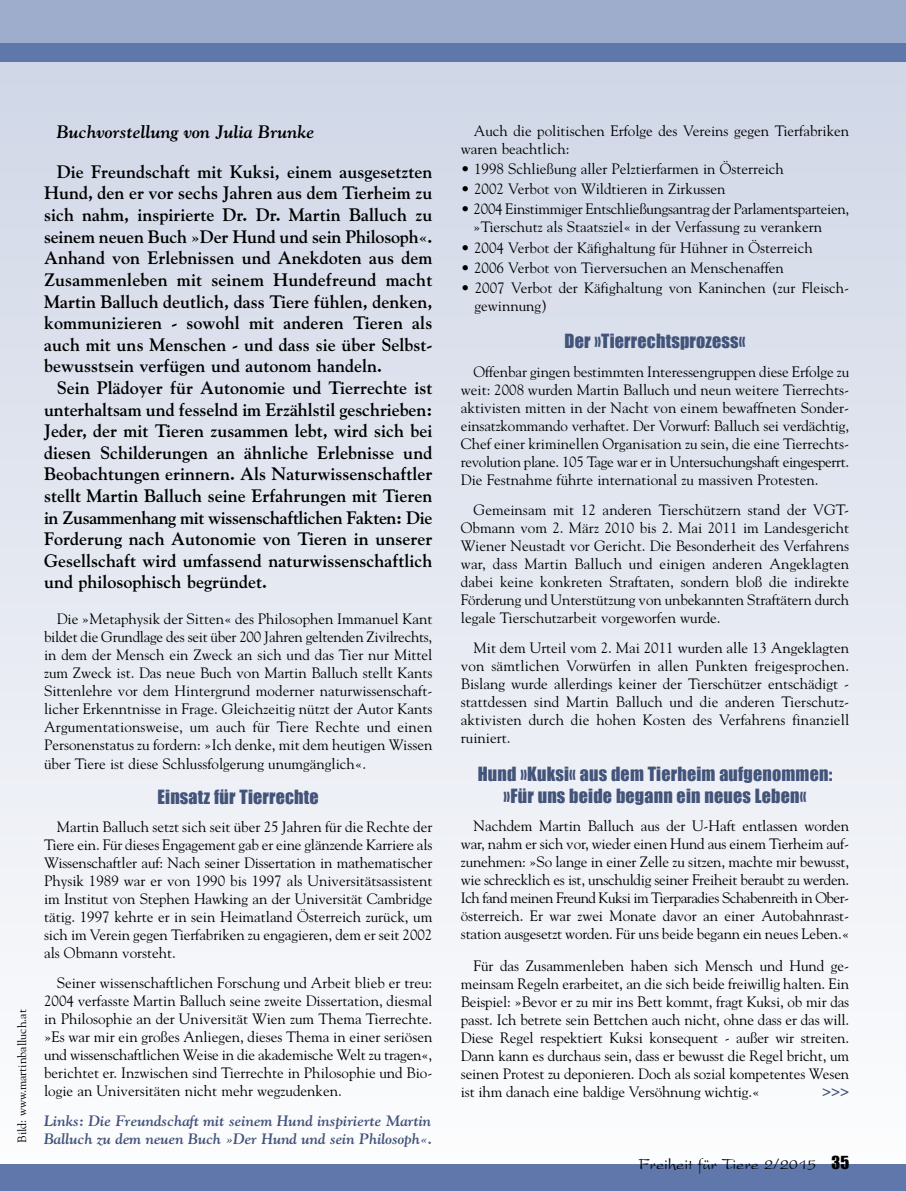
<style>
.page{position:relative;width:906px;height:1191px;background:#fff}
.page>*{position:absolute;margin:0;border:0;box-sizing:border-box;transform-origin:0 0}
.t1{font:700 18px/21.6px "Goudy";color:#000;text-align:justify}
.t2{font:18px/21.6px "Impact";letter-spacing:.01em;color:#43547a;text-align:center}
.t3{font:italic 700 18px "Goudy";color:#000}
.t4{font:16.5px "President Plain";color:#000}
.t5{font:15px/18px "Goudy";color:#000;text-align:justify}
.t6{font:15px/18px "Goudy";letter-spacing:-.02em;color:#000}
.t7{font:italic 700 15px "Goudy";color:#43547a}
.t8{font:700 15px "Goudy";color:#43547a}
.t9{font:12px "Goudy";color:#000}
.s1{font-family:"Impact"}
</style>
<div class="page">
<div style="left:0;top:40px;width:906px;height:1151px;background:linear-gradient(to bottom,#cfd6e6,#fefefe)"></div>
<div style="left:0;top:0;width:906px;height:44px;background:#9fadcc"></div>
<div style="left:0;top:43px;width:906px;height:18px;background:#5f77ab"></div>
<div style="left:0;top:1164px;width:906px;height:27px;background:#5f77ab"></div>
<img style="left:0;top:105px;width:42px;height:519px">
<p class="t9" style="left:15px;top:1142px;width:135px;rotate:-90deg">Bild: www.martinballuch.at</p>
<p class="t3" style="left:57px;top:121px;width:259px">Buchvorstellung von Julia Brunke</p>
<p class="t1" style="left:44px;top:161px;width:390px;text-indent:13px">Die Freundschaft mit Kuksi, einem ausgesetzten Hund, den er vor sechs Jahren aus dem Tierheim zu sich nahm, inspirierte Dr. Dr. Martin Balluch zu seinem neuen Buch »Der Hund und sein Philosoph«.<br>Anhand von Erlebnissen und Anekdoten aus dem Zusammenleben mit seinem Hundefreund macht Martin Balluch deutlich, dass Tiere fühlen, denken, kommunizieren - sowohl mit anderen Tieren als auch mit uns Menschen - und dass sie über Selbst&shy;bewusstsein verfügen und autonom handeln.</p>
<p class="t1" style="left:44px;top:377px;width:390px;text-indent:13px">Sein Plädoyer für Autonomie und Tierrechte ist unterhaltsam und fesselnd im Erzählstil geschrieben:<br>Jeder, der mit Tieren zusammen lebt, wird sich bei diesen Schilderungen an ähnliche Erlebnisse und Beobachtungen erinnern. Als Naturwissenschaftler stellt Martin Balluch seine Erfahrungen mit Tieren in Zusammenhang mit wissenschaftlichen Fakten: Die Forderung nach Autonomie von Tieren in unserer Gesellschaft wird umfassend naturwissenschaftlich und philosophisch begründet.</p>
<p class="t5" style="left:44px;top:610px;width:390px;text-indent:13px">Die »Metaphysik der Sitten« des Philosophen Immanuel Kant bildet die Grundlage des seit über 200 Jahren geltenden Zivilrechts, in dem der Mensch ein Zweck an sich und das Tier nur Mittel zum Zweck ist. Das neue Buch von Martin Balluch stellt Kants Sittenlehre vor dem Hintergrund moderner naturwissenschaft&shy;licher Erkenntnisse in Frage. Gleichzeitig nützt der Autor Kants Argumentationsweise, um auch für Tiere Rechte und einen Personenstatus zu fordern: »Ich denke, mit dem heutigen Wissen über Tiere ist diese Schlussfolgerung unumgänglich«.</p>
<p class="t2" style="left:158px;top:786px;width:163px">Einsatz für Tierrechte</p>
<p class="t5" style="left:44px;top:818px;width:390px;text-indent:13px">Martin Balluch setzt sich seit über 25 Jahren für die Rechte der Tiere ein. Für dieses Engagement gab er eine glänzende Karriere als Wissenschaftler auf: Nach seiner Dissertation in mathematischer Physik 1989 war er von 1990 bis 1997 als Universitätsassistent im Institut von Stephen Hawking an der Universität Cambridge tätig. 1997 kehrte er in sein Heimatland Österreich zurück, um sich im Verein gegen Tierfabriken zu engagieren, dem er seit 2002 als Obmann vorsteht.</p>
<p class="t5" style="left:44px;top:974px;width:390px;text-indent:13px">Seiner wissenschaftlichen Forschung und Arbeit blieb er treu:<br>2004 verfasste Martin Balluch seine zweite Dissertation, diesmal in Philosophie an der Universität Wien zum Thema Tierrechte. »Es war mir ein großes Anliegen, dieses Thema in einer seriösen und wissenschaftlichen Weise in die akademische Welt zu tragen«, berichtet er. Inzwischen sind Tierrechte in Philosophie und Bio&shy;logie an Universitäten nicht mehr wegzudenken.</p>
<p class="t7" style="left:44px;top:1112px;width:389px">Links: Die Freundschaft mit seinem Hund inspirierte Martin</p>
<p class="t7" style="left:44px;top:1130px;width:390px">Balluch zu dem neuen Buch »Der Hund und sein Philosoph«.</p>
<p class="t5" style="left:461px;top:122px;width:390px;text-indent:13px">Auch die politischen Erfolge des Vereins gegen Tierfabriken waren beachtlich:</p>
<p class="t5" style="left:461px;top:160px;width:324px">• 1998 Schließung aller Pelztierfarmen in Österreich</p>
<p class="t5" style="left:461px;top:180px;width:266px">• 2002 Verbot von Wildtieren in Zirkussen</p>
<p class="t6" style="left:473px;top:200px;width:377px;text-indent:-12px">• 2004 Einstimmiger Entschließungsantrag der Parlamentsparteien, »Tierschutz als Staatsziel« in der Verfassung zu verankern</p>
<p class="t5" style="left:461px;top:238px;width:353px">• 2004 Verbot der Käfighaltung für Hühner in Österreich</p>
<p class="t5" style="left:461px;top:258px;width:324px">• 2006 Verbot von Tierversuchen an Menschenaffen</p>
<p class="t5" style="left:474px;top:279px;width:376px;text-indent:-14px">• 2007 Verbot der Käfighaltung von Kaninchen (zur Fleisch&shy;gewinnung)</p>
<p class="t2" style="left:564px;top:330px;width:182px">Der »Tierrechtsprozess«</p>
<p class="t5" style="left:461px;top:363px;width:390px;text-indent:13px">Offenbar gingen bestimmten Interessengruppen diese Erfolge zu weit: 2008 wurden Martin Balluch und neun weitere Tierrechts&shy;aktivisten mitten in der Nacht von einem bewaffneten Sonder&shy;einsatzkommando verhaftet. Der Vorwurf: Balluch sei verdächtig, Chef einer kriminellen Organisation zu sein, die eine Tierrechts&shy;revolution plane. 105 Tage war er in Untersuchungshaft eingesperrt.<br>Die Festnahme führte international zu massiven Protesten.</p>
<p class="t5" style="left:461px;top:501px;width:390px;text-indent:13px">Gemeinsam mit 12 anderen Tierschützern stand der VGT-Obmann vom 2. März 2010 bis 2. Mai 2011 im Landesgericht Wiener Neustadt vor Gericht. Die Besonderheit des Verfahrens war, dass Martin Balluch und einigen anderen Angeklagten dabei keine konkreten Straftaten, sondern bloß die indirekte Förderung und Unterstützung von unbekannten Straftätern durch legale Tierschutzarbeit vorgeworfen wurde.</p>
<p class="t5" style="left:461px;top:639px;width:390px;text-indent:13px">Mit dem Urteil vom 2. Mai 2011 wurden alle 13 Angeklagten von sämtlichen Vorwürfen in allen Punkten freigesprochen.<br>Bislang wurde allerdings keiner der Tierschützer entschädigt - stattdessen sind Martin Balluch und die anderen Tierschutz&shy;aktivisten durch die hohen Kosten des Verfahrens finanziell ruiniert.</p>
<p class="t2" style="left:478px;top:763px;width:356px">Hund »Kuksi« aus dem Tierheim aufgenommen: »Für uns beide begann ein neues Leben«</p>
<p class="t5" style="left:461px;top:817px;width:390px;text-indent:13px">Nachdem Martin Balluch aus der U-Haft entlassen worden war, nahm er sich vor, wieder einen Hund aus einem Tierheim auf&shy;zunehmen: »So lange in einer Zelle zu sitzen, machte mir bewusst, wie schrecklich es ist, unschuldig seiner Freiheit beraubt zu werden.<br>Ich fand meinen Freund Kuksi im Tierparadies Schabenreith in Ober&shy;österreich. Er war zwei Monate davor an einer Autobahnrast&shy;station ausgesetzt worden. Für uns beide begann ein neues Leben.«</p>
<p class="t5" style="left:461px;top:956px;width:390px;text-indent:13px">Für das Zusammenleben haben sich Mensch und Hund ge&shy;meinsam Regeln erarbeitet, an die sich beide freiwillig halten. Ein Beispiel: »Bevor er zu mir ins Bett kommt, fragt Kuksi, ob mir das passt. Ich betrete sein Bettchen auch nicht, ohne dass er das will.<br>Diese Regel respektiert Kuksi konsequent - außer wir streiten.<br>Dann kann es durchaus sein, dass er bewusst die Regel bricht, um seinen Protest zu deponieren. Doch als sozial kompetentes Wesen ist ihm danach eine baldige Versöhnung wichtig.«</p>
<p class="t8" style="left:822px;top:1082px;width:29px">&gt;&gt;&gt;</p>
<p class="t4" style="left:638px;top:1158px;width:212px">Freiheit für Tiere 2/2015 <span class="s1">35</span></p>
</div>
